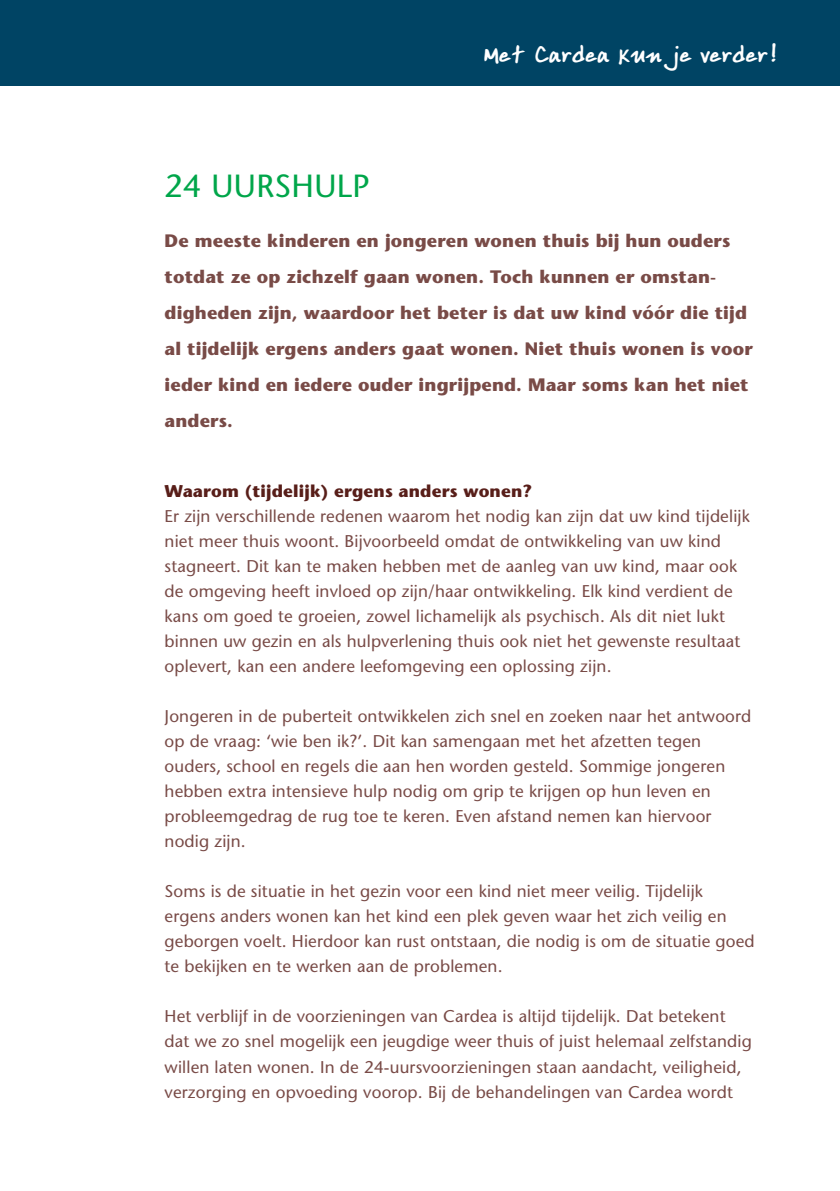
<style>
.page{position:relative;width:840px;height:1191px;background:#fff}
.page>*{position:absolute;margin:0;border:0;box-sizing:border-box;transform-origin:0 0}
.t1{font:32px "Stone Sans";color:#00a64a}
.t2{font:700 24px "Ardleys Hand";letter-spacing:.01em;color:#fff}
.t3{font:700 18px/36px "Stone Sans";letter-spacing:.01em;color:#794b47}
.t4{font:17px/25px "Stone Sans";letter-spacing:.01em;color:#794b47}
.t5{font:700 17px "Stone Sans";letter-spacing:.01em;color:#581e19}
</style>
<div class="page">
<div style="left:0;top:0;width:839px;height:85px;background:#004464"></div>
<h2 class="t2" style="left:482px;top:40px;width:295px">Met Cardea kun je verder!</h2>
<h1 class="t1" style="left:164px;top:166px;width:68px">24 UURSHULP</h1>
<p class="t3" style="left:164px;top:222px;width:589px">De meeste kinderen en jongeren wonen thuis bij hun ouders totdat ze op zichzelf gaan wonen. Toch kunnen er omstan&shy;digheden zijn, waardoor het beter is dat uw kind vóór die tijd al tijdelijk ergens anders gaat wonen. Niet thuis wonen is voor ieder kind en iedere ouder ingrijpend. Maar soms kan het niet anders.</p>
<p class="t5" style="left:164px;top:480px;width:369px">Waarom (tijdelijk) ergens anders wonen?</p>
<p class="t4" style="left:164px;top:503px;width:586px">Er zijn verschillende redenen waarom het nodig kan zijn dat uw kind tijdelijk niet meer thuis woont. Bijvoorbeeld omdat de ontwikkeling van uw kind stagneert. Dit kan te maken hebben met de aanleg van uw kind, maar ook de omgeving heeft invloed op zijn/haar ontwikkeling. Elk kind verdient de kans om goed te groeien, zowel lichamelijk als psychisch. Als dit niet lukt binnen uw gezin en als hulpverlening thuis ook niet het gewenste resultaat oplevert, kan een andere leefomgeving een oplossing zijn.</p>
<p class="t4" style="left:164px;top:703px;width:588px">Jongeren in de puberteit ontwikkelen zich snel en zoeken naar het antwoord op de vraag: ‘wie ben ik?’. Dit kan samengaan met het afzetten tegen ouders, school en regels die aan hen worden gesteld. Sommige jongeren hebben extra intensieve hulp nodig om grip te krijgen op hun leven en probleemgedrag de rug toe te keren. Even afstand nemen kan hiervoor nodig zijn.</p>
<p class="t4" style="left:164px;top:879px;width:591px">Soms is de situatie in het gezin voor een kind niet meer veilig. Tijdelijk ergens anders wonen kan het kind een plek geven waar het zich veilig en geborgen voelt. H ierdoor kan rust ontstaan, die nodig is om de situatie goed te bekijken en te werken aan de problemen.</p>
<p class="t4" style="left:164px;top:1004px;width:588px">Het verblijf in de voorzieningen van Cardea is altijd tijdelijk. Dat betekent dat we zo snel mogelijk een jeugdige weer thuis of juist helemaal zelfstandig willen laten wonen. In de 24-uursvoorzieningen staan aandacht, veiligheid, verzorging en opvoeding voorop. Bij de behandelingen van Cardea wordt</p>
</div>
